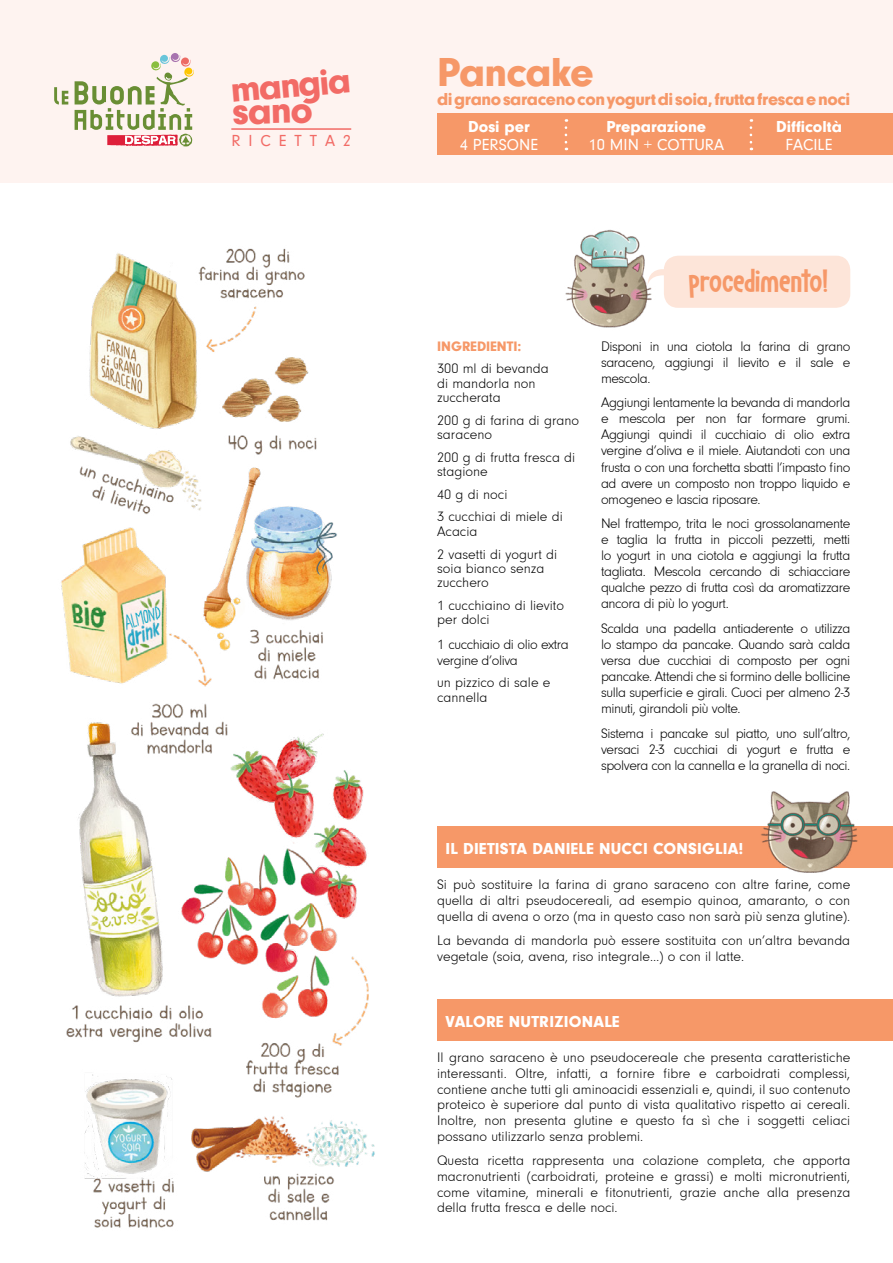
<style>
.page{position:relative;width:893px;height:1263px;background:#fff}
.page>*{position:absolute;margin:0;border:0;box-sizing:border-box;transform-origin:0 0}
.t1{font:900 42px "Neuzeit Grotesk TOT";letter-spacing:-.02em;color:#f69868}
.t2{font:900 38.7px "Neuzeit Grotesk TOT";color:#f26b66}
.t3{font:900 37.5px "Neuzeit Grotesk TOT";color:#f26b66}
.t4{font:33.15px "Dapplegrim DEMO";letter-spacing:-.02em;color:#f69868}
.t5{font:900 18px "Neuzeit Grotesk TOT";letter-spacing:-.02em;color:#f69868}
.t6{font:900 16.5px "Neuzeit Grotesk TOT";letter-spacing:.015em;color:#fff}
.t7{font:16.5px "Neuzeit Gro";color:#fff}
.t8{font:16.5px "Neuzeit Gro";letter-spacing:.48em;color:#f26b66}
.t9{font:300 14.25px/16px "Neuzeit Gro";color:#000}
.t10{font:300 14.25px/16px "Neuzeit Gro";letter-spacing:-.03em;color:#000}
.t11{font:900 14.25px "Neuzeit Grotesk TOT";color:#f69868}
</style>
<div class="page">
<div style="left:0;top:0;width:893px;height:183px;background:#fef3f0"></div>
<svg style="left:54px;top:87px;width:14px;height:17px"></svg>
<svg style="left:75px;top:53px;width:119px;height:94px"></svg>
<hr style="left:231px;top:128px;width:120px;height:2px;background:#f26b66">
<img style="left:61px;top:248px;width:314px;height:980px">
<div style="left:437px;top:114px;width:456px;height:41px;background:#f69868"></div>
<div style="left:437px;top:1000px;width:456px;height:41px;background:#f69868"></div>
<div style="left:437px;top:826px;width:456px;height:42px;background:#f69868"></div>
<svg style="left:565px;top:128px;width:2px;height:22px"></svg>
<svg style="left:750px;top:128px;width:2px;height:22px"></svg>
<img style="left:565px;top:229px;width:105px;height:99px">
<img style="left:761px;top:791px;width:97px;height:82px">
<div style="left:664px;top:256px;width:186px;height:52px;background:#fde5d9;border-radius:14px"></div>
<svg style="left:648px;top:267px;width:16px;height:19px"></svg>
<h3 class="t3" style="left:229px;top:69px;width:122px;rotate:-5deg">mangia</h3>
<h2 class="t2" style="left:232px;top:89px;width:82px;rotate:-1deg">sano</h2>
<p class="t8" style="left:231px;top:132px;width:121px">RICETTA2</p>
<h1 class="t1" style="left:437px;top:49px;width:158px">Pancake</h1>
<p class="t5" style="left:437px;top:89px;width:415px">di grano saraceno con yogurt di soia, frutta fresca e noci</p>
<p class="t6" style="left:468px;top:117px;width:63px">Dosi per</p>
<p class="t7" style="left:460px;top:135px;width:80px">4 PERSONE</p>
<p class="t6" style="left:606px;top:117px;width:101px">Preparazione</p>
<p class="t7" style="left:588px;top:135px;width:137px">10 MIN + COTTURA</p>
<p class="t6" style="left:776px;top:117px;width:67px">Difficoltà</p>
<p class="t7" style="left:786px;top:135px;width:48px">FACILE</p>
<p class="t11" style="left:437px;top:338px;width:86px">INGREDIENTI:</p>
<p class="t9" style="left:437px;top:362px;width:113px;line-height:14.2px">300 ml di bevanda di mandorla non zuccherata</p>
<p class="t9" style="left:437px;top:413px;width:144px;line-height:14.2px">200 g di farina di grano saraceno</p>
<p class="t9" style="left:437px;top:450px;width:140px;line-height:14.2px">200 g di frutta fresca di stagione</p>
<p class="t9" style="left:437px;top:483px;width:127px;line-height:22.8px">40 g di noci<br>3 cucchiai di miele di</p>
<p class="t9" style="left:437px;top:520px;width:122px;line-height:22.8px">Acacia<br>2 vasetti di yogurt di</p>
<p class="t9" style="left:437px;top:561px;width:109px;line-height:14.2px">soia bianco senza zucchero</p>
<p class="t9" style="left:437px;top:598px;width:128px;line-height:14.2px">1 cucchiaino di lievito per dolci</p>
<p class="t10" style="left:437px;top:636px;width:133px">1 cucchiaio di olio extra vergine d’oliva</p>
<p class="t9" style="left:437px;top:676px;width:115px;line-height:14.2px">un pizzico di sale e cannella</p>
<h3 class="t4" style="left:688px;top:261px;width:141px">procedimento!</h3>
<p class="t9" style="left:601px;top:338px;width:251px;text-align:justify">Disponi in una ciotola la farina di grano saraceno, aggiungi il lievito e il sale e mescola.</p>
<p class="t9" style="left:601px;top:395px;width:251px;text-align:justify">Aggiungi lentamente la bevanda di mandorla e mescola per non far formare grumi.<br>Aggiungi quindi il cucchiaio di olio extra vergine d’oliva e il miele. Aiutandoti con una frusta o con una forchetta sbatti l’impasto fino ad avere un composto non troppo liquido e omogeneo e lascia riposare.</p>
<p class="t9" style="left:601px;top:516px;width:251px;text-align:justify">Nel frattempo, trita le noci grossolanamente e taglia la frutta in piccoli pezzetti, metti lo yogurt in una ciotola e aggiungi la frutta tagliata. Mescola cercando di schiacciare qualche pezzo di frutta così da aromatizzare ancora di più lo yogurt.</p>
<p class="t9" style="left:601px;top:621px;width:251px;text-align:justify">Scalda una padella antiaderente o utilizza lo stampo da pancake. Quando sarà calda versa due cucchiai di composto per ogni pancake. Attendi che si formino delle bollicine sulla superficie e girali. Cuoci per almeno 2-3 minuti, girandoli più volte.</p>
<p class="t9" style="left:601px;top:725px;width:251px;text-align:justify">Sistema i pancake sul piatto, uno sull’altro, versaci 2-3 cucchiai di yogurt e frutta e spolvera con la cannella e la granella di noci.</p>
<p class="t6" style="left:445px;top:839px;width:300px">IL DIETISTA DANIELE NUCCI CONSIGLIA!</p>
<p class="t9" style="left:437px;top:877px;width:415px;text-align:justify">Si può sostituire la farina di grano saraceno con altre farine, come quella di altri pseudocereali, ad esempio quinoa, amaranto, o con quella di avena o orzo (ma in questo caso non sarà più senza glutine).</p>
<p class="t9" style="left:437px;top:933px;width:415px">La bevanda di mandorla può essere sostituita con un’altra bevanda vegetale (soia, avena, riso integrale…) o con il latte.</p>
<p class="t6" style="left:445px;top:1012px;width:176px">VALORE NUTRIZIONALE</p>
<p class="t9" style="left:437px;top:1050px;width:415px;text-align:justify">Il grano saraceno è uno pseudocereale che presenta caratteristiche interessanti. Oltre, infatti, a fornire fibre e carboidrati complessi, contiene anche tutti gli aminoacidi essenziali e, quindi, il suo contenuto proteico è superiore dal punto di vista qualitativo rispetto ai cereali.<br>Inoltre, non presenta glutine e questo fa sì che i soggetti celiaci possano utilizzarlo senza problemi.</p>
<p class="t9" style="left:437px;top:1153px;width:415px;text-align:justify">Questa ricetta rappresenta una colazione completa, che apporta macronutrienti (carboidrati, proteine e grassi) e molti micronutrienti, come vitamine, minerali e fitonutrienti, grazie anche alla presenza della frutta fresca e delle noci.</p>
</div>
